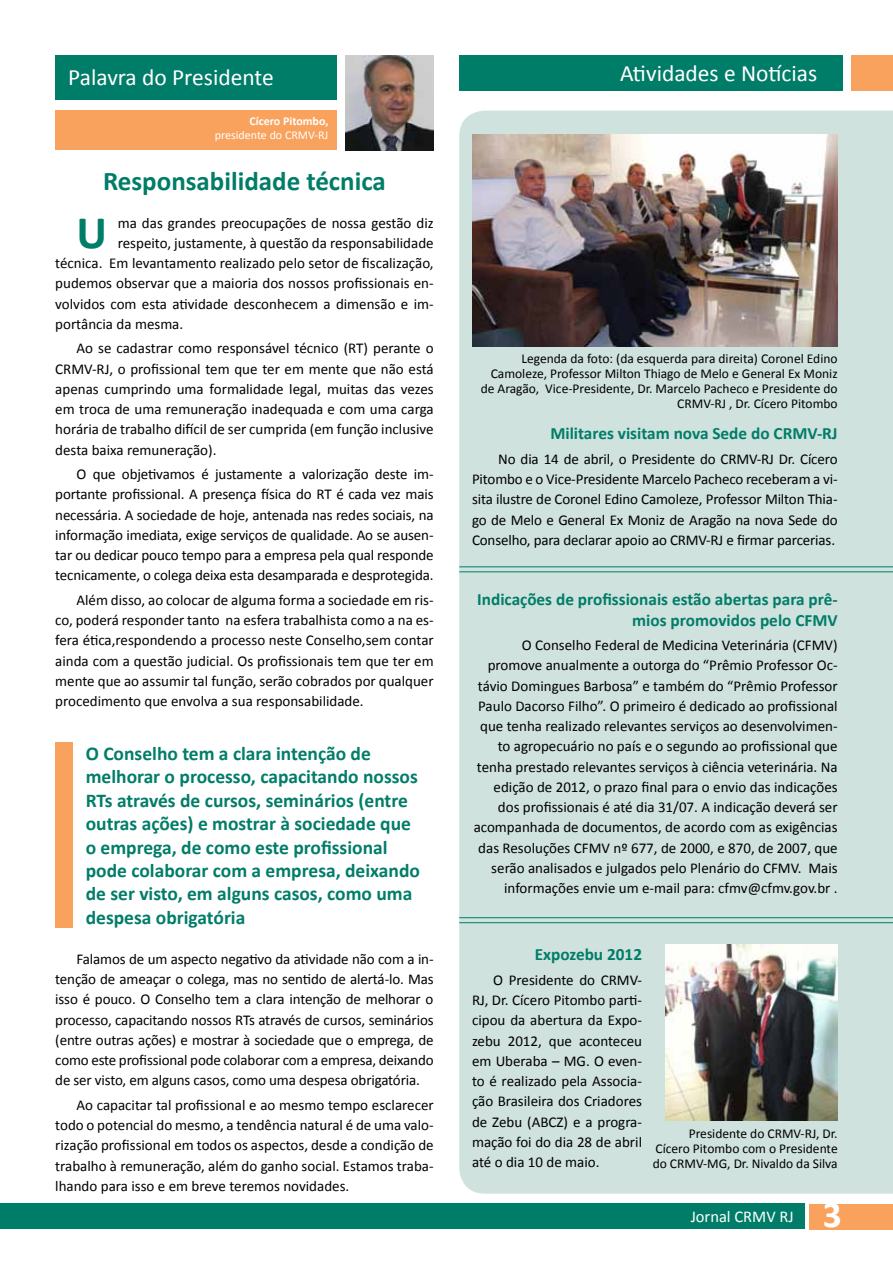
<style>
.page{position:relative;width:893px;height:1263px;background:#fff}
.page>*{position:absolute;margin:0;border:0;box-sizing:border-box;transform-origin:0 0}
.t1{font:700 46.95px "Calibri";color:#007d68}
.t2{font:700 37.5px "Calibri";color:#fff}
.t3{font:700 27px "Calibri";color:#007d68}
.t4{font:23.4px "Calibri";color:#fff}
.t5{font:700 19.5px/23.4px "Calibri";color:#007d68}
.t6{font:700 17.25px/20.2px "Calibri";color:#007d68;text-align:right}
.t7{font:16.5px "Calibri";color:#fff}
.t8{font:15px/20.2px "Calibri";color:#000;text-align:justify}
.t9{font:13.5px/15px "Calibri";color:#000;text-align:right}
.t10{font:12px "Calibri";color:#fff}
.t11{font:700 12px "Calibri";color:#fff}
</style>
<div class="page">
<div style="left:0;top:1203px;width:804px;height:26px;background:#007d68"></div>
<div style="left:810px;top:1204px;width:83px;height:25px;background:#f9a25e"></div>
<div style="left:459px;top:111px;width:434px;height:1083px;background:#cfe2dd"></div>
<div style="left:459px;top:55px;width:384px;height:36px;background:#007d68"></div>
<div style="left:851px;top:55px;width:42px;height:36px;background:#f9a25e"></div>
<hr style="left:459px;top:566px;width:434px;height:1px;background:#007d68">
<hr style="left:459px;top:571px;width:434px;height:1px;background:#007d68">
<div style="left:55px;top:55px;width:281px;height:45px;background:#007d68"></div>
<div style="left:55px;top:111px;width:281px;height:39px;background:#f9a25e"></div>
<img style="left:346px;top:55px;width:88px;height:96px">
<img style="left:472px;top:135px;width:365px;height:212px">
<img style="left:666px;top:944px;width:172px;height:176px">
<hr style="left:459px;top:917px;width:434px;height:1px;background:#007d68">
<hr style="left:459px;top:922px;width:434px;height:1px;background:#007d68">
<div style="left:55px;top:742px;width:17px;height:186px;background:#f9a25e"></div>
<h3 class="t4" style="left:68px;top:63px;width:207px">Palavra do Presidente</h3>
<h3 class="t4" style="left:620px;top:58px;width:199px">Atividades e Notícias</h3>
<p class="t11" style="left:249px;top:114px;width:81px">Cícero Pitombo,</p>
<p class="t10" style="left:215px;top:128px;width:115px">presidente do CRMV-RJ</p>
<h3 class="t3" style="left:103px;top:165px;width:284px">Responsabilidade técnica</h3>
<h1 class="t1" style="left:77px;top:203px;width:32px">U</h1>
<p class="t8" style="left:118px;top:212px;width:317px">ma das grandes preocupações de nossa gestão diz</p>
<p class="t8" style="left:118px;top:232px;width:317px">respeito, justamente, à questão da responsabilidade</p>
<p class="t8" style="left:55px;top:252px;width:380px">técnica. Em levantamento realizado pelo setor de fiscalização,</p>
<p class="t8" style="left:55px;top:273px;width:380px">pudemos observar que a maioria dos nossos profissionais en-</p>
<p class="t8" style="left:55px;top:293px;width:380px">volvidos com esta atividade desconhecem a dimensão e im-</p>
<p class="t8" style="left:55px;top:313px;width:129px">portância da mesma.</p>
<p class="t8" style="left:55px;top:338px;width:380px;text-indent:21px">Ao se cadastrar como responsável técnico (RT) perante o CRMV-RJ, o profissional tem que ter em mente que não está apenas cumprindo uma formalidade legal, muitas das vezes em troca de uma remuneração inadequada e com uma carga horária de trabalho difícil de ser cumprida (em função inclusive desta baixa remuneração).</p>
<p class="t8" style="left:55px;top:463px;width:380px;text-indent:21px">O que objetivamos é justamente a valorização deste im&shy;portante profissional. A presença física do RT é cada vez mais necessária. A sociedade de hoje, antenada nas redes sociais, na informação imediata, exige serviços de qualidade. Ao se ausen&shy;tar ou dedicar pouco tempo para a empresa pela qual responde tecnicamente, o colega deixa esta desamparada e desprotegida.</p>
<p class="t8" style="left:55px;top:589px;width:380px;text-indent:21px">Além disso, ao colocar de alguma forma a sociedade em ris&shy;co, poderá responder tanto na esfera trabalhista como a na es&shy;fera ética,respondendo a processo neste Conselho,sem contar ainda com a questão judicial. Os profissionais tem que ter em mente que ao assumir tal função, serão cobrados por qualquer procedimento que envolva a sua responsabilidade.</p>
<p class="t5" style="left:86px;top:741px;width:336px">O Conselho tem a clara intenção de melhorar o processo, capacitando nossos RTs através de cursos, seminários (entre outras ações) e mostrar à sociedade que o emprega, de como este profissional pode colaborar com a empresa, deixando de ser visto, em alguns casos, como uma despesa obrigatória</p>
<p class="t8" style="left:55px;top:948px;width:380px;text-indent:21px">Falamos de um aspecto negativo da atividade não com a in&shy;tenção de ameaçar o colega, mas no sentido de alertá-lo. Mas isso é pouco. O Conselho tem a clara intenção de melhorar o processo, capacitando nossos RTs através de cursos, seminários (entre outras ações) e mostrar à sociedade que o emprega, de como este profissional pode colaborar com a empresa, deixando de ser visto, em alguns casos, como uma despesa obrigatória.</p>
<p class="t8" style="left:55px;top:1094px;width:380px;text-indent:21px">Ao capacitar tal profissional e ao mesmo tempo esclarecer todo o potencial do mesmo, a tendência natural é de uma valo&shy;rização profissional em todos os aspectos, desde a condição de trabalho à remuneração, além do ganho social. Estamos traba&shy;lhando para isso e em breve teremos novidades.</p>
<p class="t9" style="left:481px;top:350px;width:358px">Legenda da foto: (da esquerda para direita) Coronel Edino Camoleze, Professor Milton Thiago de Melo e General Ex Moniz de Aragão, Vice-Presidente, Dr. Marcelo Pacheco e Presidente do CRMV-RJ , Dr. Cícero Pitombo</p>
<p class="t6" style="left:550px;top:423px;width:289px">Militares visitam nova Sede do CRMV-RJ</p>
<p class="t8" style="left:472px;top:448px;width:367px;text-indent:26px">No dia 14 de abril, o Presidente do CRMV-RJ Dr. Cícero Pitombo e o Vice-Presidente Marcelo Pacheco receberam a vi&shy;sita ilustre de Coronel Edino Camoleze, Professor Milton Thia&shy;go de Melo e General Ex Moniz de Aragão na nova Sede do Conselho, para declarar apoio ao CRMV-RJ e firmar parcerias.</p>
<p class="t6" style="left:477px;top:589px;width:362px">Indicações de profissionais estão abertas para prê&shy;mios promovidos pelo CFMV</p>
<p class="t8" style="left:474px;top:634px;width:366px;text-align:right">O Conselho Federal de Medicina Veterinária (CFMV) promove anualmente a outorga do “Prêmio Professor Oc&shy;távio Domingues Barbosa” e também do “Prêmio Professor Paulo Dacorso Filho”. O primeiro é dedicado ao profissional que tenha realizado relevantes serviços ao desenvolvimen&shy;to agropecuário no país e o segundo ao profissional que tenha prestado relevantes serviços à ciência veterinária. Na edição de 2012, o prazo final para o envio das indicações dos profissionais é até dia 31/07. A indicação deverá ser acompanhada de documentos, de acordo com as exigências das Resoluções CFMV nº 677, de 2000, e 870, de 2007, que serão analisados e julgados pelo Plenário do CFMV. Mais informações envie um e-mail para: cfmv@cfmv.gov.br .</p>
<p class="t6" style="left:535px;top:944px;width:109px">Expozebu 2012</p>
<p class="t8" style="left:472px;top:969px;width:172px;text-indent:21px">O Presidente do CRMV-RJ, Dr. Cícero Pitombo parti&shy;cipou da abertura da Expo&shy;zebu 2012, que aconteceu em Uberaba – MG. O even&shy;to é realizado pela Associa&shy;ção Brasileira dos Criadores de Zebu (ABCZ) e a progra&shy;mação foi do dia 28 de abril até o dia 10 de maio.</p>
<p class="t9" style="left:653px;top:1126px;width:186px;text-align:justify;text-indent:36px">Presidente do CRMV-RJ, Dr.<br>Cícero Pitombo com o Presidente do CRMV-MG, Dr. Nivaldo da Silva</p>
<p class="t7" style="left:691px;top:1206px;width:104px">Jornal CRMV RJ</p>
<h2 class="t2" style="left:823px;top:1191px;width:21px">3</h2>
</div>
